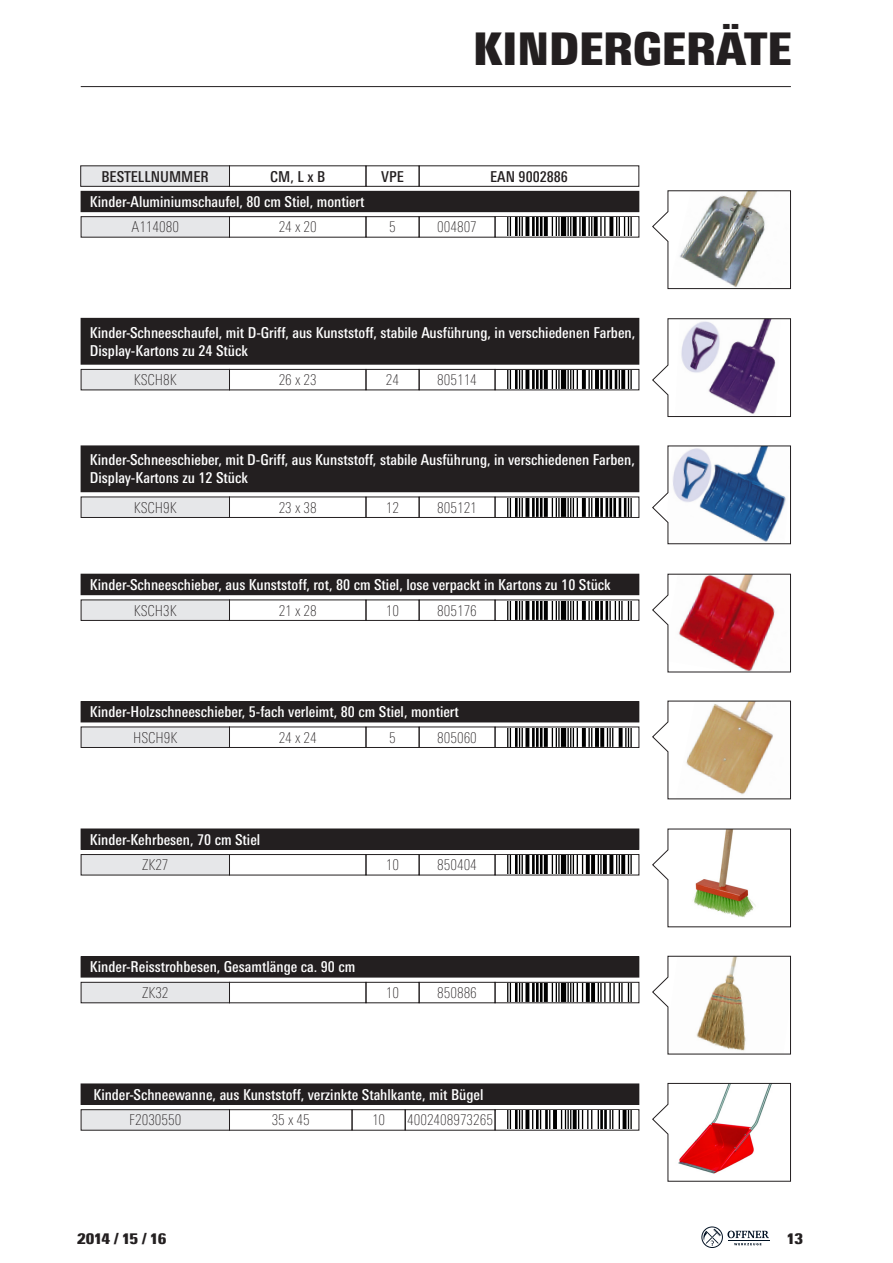
<style>
.page{position:relative;width:893px;height:1263px;background:#fff}
.page>*{position:absolute;margin:0;border:0;box-sizing:border-box;transform-origin:0 0}
.t1{font:900 condensed 45px "Linotype Univers";color:#231f20}
.t2{font:500 condensed 15px/18px "Linotype Univers";color:#fff}
.t3{font:100 condensed 15px "Linotype Univers";color:#231f20}
.t4{font:500 condensed 15px "Linotype Univers";color:#231f20}
.t5{font:900 condensed 15px "Linotype Univers";color:#231f20}
</style>
<div class="page">
<svg style="left:701px;top:1226px;width:68px;height:22px"></svg>
<hr style="left:81px;top:86px;width:710px;height:1px;background:#231f20">
<div style="left:81px;top:166px;width:148px;height:20px;background:#e6e7e9"></div>
<div style="left:80px;top:165px;width:150px;height:22px;border:1px solid #231f20"></div>
<div style="left:229px;top:165px;width:137px;height:22px;border:1px solid #231f20"></div>
<div style="left:366px;top:165px;width:53px;height:22px;border:1px solid #231f20"></div>
<div style="left:419px;top:165px;width:220px;height:22px;border:1px solid #231f20"></div>
<div style="left:81px;top:191px;width:558px;height:21px;background:#231f20"></div>
<div style="left:81px;top:702px;width:558px;height:20px;background:#231f20"></div>
<div style="left:81px;top:701px;width:558px;height:21px;border:1px solid #231f20"></div>
<div style="left:81px;top:318px;width:558px;height:46px;background:#231f20"></div>
<div style="left:81px;top:318px;width:558px;height:47px;border:1px solid #231f20"></div>
<div style="left:81px;top:829px;width:558px;height:20px;background:#231f20"></div>
<div style="left:81px;top:829px;width:558px;height:21px;border:1px solid #231f20"></div>
<div style="left:81px;top:446px;width:558px;height:46px;background:#231f20"></div>
<div style="left:81px;top:445px;width:558px;height:47px;border:1px solid #231f20"></div>
<div style="left:81px;top:957px;width:558px;height:20px;background:#231f20"></div>
<div style="left:81px;top:956px;width:558px;height:21px;border:1px solid #231f20"></div>
<div style="left:81px;top:574px;width:558px;height:21px;background:#231f20"></div>
<div style="left:81px;top:1084px;width:558px;height:20px;background:#231f20"></div>
<div style="left:81px;top:1083px;width:558px;height:22px;border:1px solid #231f20"></div>
<div style="left:81px;top:217px;width:148px;height:20px;background:#e6e7e9"></div>
<div style="left:81px;top:216px;width:149px;height:22px;border:1px solid #231f20"></div>
<div style="left:229px;top:216px;width:137px;height:22px;border:1px solid #231f20"></div>
<div style="left:366px;top:216px;width:53px;height:22px;border:1px solid #231f20"></div>
<div style="left:419px;top:216px;width:76px;height:22px;border:1px solid #231f20"></div>
<div style="left:81px;top:727px;width:148px;height:20px;background:#e6e7e9"></div>
<div style="left:81px;top:727px;width:149px;height:21px;border:1px solid #231f20"></div>
<div style="left:229px;top:727px;width:137px;height:21px;border:1px solid #231f20"></div>
<div style="left:366px;top:727px;width:53px;height:21px;border:1px solid #231f20"></div>
<div style="left:419px;top:727px;width:76px;height:21px;border:1px solid #231f20"></div>
<div style="left:81px;top:369px;width:148px;height:21px;background:#e6e7e9"></div>
<div style="left:81px;top:369px;width:149px;height:21px;border:1px solid #231f20"></div>
<div style="left:229px;top:369px;width:137px;height:21px;border:1px solid #231f20"></div>
<div style="left:366px;top:369px;width:53px;height:21px;border:1px solid #231f20"></div>
<div style="left:419px;top:369px;width:76px;height:21px;border:1px solid #231f20"></div>
<div style="left:81px;top:854px;width:148px;height:21px;background:#e6e7e9"></div>
<div style="left:81px;top:854px;width:149px;height:21px;border:1px solid #231f20"></div>
<div style="left:229px;top:854px;width:137px;height:21px;border:1px solid #231f20"></div>
<div style="left:366px;top:854px;width:53px;height:21px;border:1px solid #231f20"></div>
<div style="left:419px;top:854px;width:76px;height:21px;border:1px solid #231f20"></div>
<div style="left:81px;top:497px;width:148px;height:20px;background:#e6e7e9"></div>
<div style="left:81px;top:497px;width:149px;height:21px;border:1px solid #231f20"></div>
<div style="left:229px;top:497px;width:137px;height:21px;border:1px solid #231f20"></div>
<div style="left:366px;top:497px;width:53px;height:21px;border:1px solid #231f20"></div>
<div style="left:419px;top:497px;width:76px;height:21px;border:1px solid #231f20"></div>
<div style="left:81px;top:982px;width:148px;height:21px;background:#e6e7e9"></div>
<div style="left:81px;top:982px;width:149px;height:21px;border:1px solid #231f20"></div>
<div style="left:229px;top:982px;width:137px;height:21px;border:1px solid #231f20"></div>
<div style="left:366px;top:982px;width:53px;height:21px;border:1px solid #231f20"></div>
<div style="left:419px;top:982px;width:76px;height:21px;border:1px solid #231f20"></div>
<div style="left:81px;top:600px;width:148px;height:20px;background:#e6e7e9"></div>
<div style="left:81px;top:599px;width:149px;height:22px;border:1px solid #231f20"></div>
<div style="left:229px;top:599px;width:137px;height:22px;border:1px solid #231f20"></div>
<div style="left:366px;top:599px;width:53px;height:22px;border:1px solid #231f20"></div>
<div style="left:419px;top:599px;width:76px;height:22px;border:1px solid #231f20"></div>
<div style="left:81px;top:1110px;width:148px;height:20px;background:#e6e7e9"></div>
<div style="left:81px;top:1109px;width:149px;height:21px;border:1px solid #231f20"></div>
<div style="left:229px;top:1109px;width:123px;height:21px;border:1px solid #231f20"></div>
<div style="left:352px;top:1109px;width:54px;height:21px;border:1px solid #231f20"></div>
<div style="left:405px;top:1109px;width:90px;height:21px;border:1px solid #231f20"></div>
<div style="left:495px;top:216px;width:144px;height:22px;border:1px solid #231f20"></div>
<div style="left:495px;top:727px;width:144px;height:21px;border:1px solid #231f20"></div>
<div style="left:495px;top:369px;width:144px;height:21px;border:1px solid #231f20"></div>
<div style="left:495px;top:854px;width:144px;height:21px;border:1px solid #231f20"></div>
<div style="left:495px;top:497px;width:144px;height:21px;border:1px solid #231f20"></div>
<div style="left:495px;top:982px;width:144px;height:21px;border:1px solid #231f20"></div>
<div style="left:495px;top:599px;width:144px;height:22px;border:1px solid #231f20"></div>
<div style="left:495px;top:1109px;width:144px;height:21px;border:1px solid #231f20"></div>
<img style="left:496px;top:218px;width:136px;height:18px">
<img style="left:496px;top:728px;width:141px;height:18px">
<img style="left:496px;top:371px;width:141px;height:18px">
<img style="left:496px;top:856px;width:141px;height:18px">
<img style="left:496px;top:498px;width:141px;height:18px">
<img style="left:496px;top:983px;width:141px;height:18px">
<img style="left:496px;top:601px;width:136px;height:18px">
<img style="left:496px;top:1111px;width:141px;height:18px">
<svg style="left:652px;top:190px;width:139px;height:99px"></svg>
<svg style="left:652px;top:700px;width:139px;height:100px"></svg>
<svg style="left:652px;top:318px;width:139px;height:99px"></svg>
<svg style="left:652px;top:828px;width:139px;height:99px"></svg>
<svg style="left:652px;top:445px;width:139px;height:99px"></svg>
<svg style="left:652px;top:955px;width:139px;height:100px"></svg>
<svg style="left:652px;top:573px;width:139px;height:100px"></svg>
<svg style="left:652px;top:1083px;width:139px;height:99px"></svg>
<p class="t1" style="left:473px;top:20px;width:320px">KINDERGERÄTE</p>
<p class="t4" style="left:101px;top:167px;width:109px">BESTELLNUMMER</p>
<p class="t4" style="left:270px;top:167px;width:56px">CM, L x B</p>
<p class="t4" style="left:381px;top:167px;width:24px">VPE</p>
<p class="t4" style="left:490px;top:167px;width:79px">EAN 9002886</p>
<p class="t2" style="left:90px;top:192px;width:276px">Kinder-Aluminiumschaufel, 80 cm Stiel, montiert</p>
<p class="t3" style="left:132px;top:219px;width:49px">A114080</p>
<p class="t3" style="left:279px;top:219px;width:40px">24 x 20</p>
<p class="t3" style="left:389px;top:219px;width:8px">5</p>
<p class="t3" style="left:437px;top:219px;width:41px">004807</p>
<p class="t2" style="left:90px;top:323px;width:547px">Kinder-Schneeschaufel, mit D-Griff, aus Kunststoff, stabile Ausführung, in verschiedenen Farben,<br>Display-Kartons zu 24 Stück</p>
<p class="t3" style="left:134px;top:371px;width:45px">KSCH8K</p>
<p class="t3" style="left:279px;top:371px;width:40px">26 x 23</p>
<p class="t3" style="left:386px;top:371px;width:15px">24</p>
<p class="t3" style="left:437px;top:371px;width:41px">805114</p>
<p class="t2" style="left:90px;top:451px;width:546px">Kinder-Schneeschieber, mit D-Griff, aus Kunststoff, stabile Ausführung, in verschiedenen Farben,<br>Display-Kartons zu 12 Stück</p>
<p class="t3" style="left:134px;top:499px;width:45px">KSCH9K</p>
<p class="t3" style="left:279px;top:499px;width:40px">23 x 38</p>
<p class="t3" style="left:386px;top:499px;width:15px">12</p>
<p class="t3" style="left:437px;top:499px;width:41px">805121</p>
<p class="t2" style="left:90px;top:575px;width:522px">Kinder-Schneeschieber, aus Kunststoff, rot, 80 cm Stiel, lose verpackt in Kartons zu 10 Stück</p>
<p class="t3" style="left:134px;top:602px;width:45px">KSCH3K</p>
<p class="t3" style="left:279px;top:602px;width:40px">21 x 28</p>
<p class="t3" style="left:386px;top:602px;width:15px">10</p>
<p class="t3" style="left:437px;top:602px;width:41px">805176</p>
<p class="t2" style="left:90px;top:703px;width:370px">Kinder-Holzschneeschieber, 5-fach verleimt, 80 cm Stiel, montiert</p>
<p class="t3" style="left:133px;top:729px;width:46px">HSCH9K</p>
<p class="t3" style="left:279px;top:729px;width:40px">24 x 24</p>
<p class="t3" style="left:389px;top:729px;width:8px">5</p>
<p class="t3" style="left:437px;top:729px;width:41px">805060</p>
<p class="t2" style="left:90px;top:830px;width:172px">Kinder-Kehrbesen, 70 cm Stiel</p>
<p class="t3" style="left:142px;top:856px;width:28px">ZK27</p>
<p class="t3" style="left:386px;top:856px;width:15px">10</p>
<p class="t3" style="left:437px;top:856px;width:41px">850404</p>
<p class="t2" style="left:90px;top:958px;width:267px">Kinder-Reisstrohbesen, Gesamtlänge ca. 90 cm</p>
<p class="t3" style="left:142px;top:984px;width:28px">ZK32</p>
<p class="t3" style="left:386px;top:984px;width:15px">10</p>
<p class="t3" style="left:437px;top:984px;width:41px">850886</p>
<p class="t2" style="left:93px;top:1085px;width:391px">Kinder-Schneewanne, aus Kunststoff, verzinkte Stahlkante, mit Bügel</p>
<p class="t3" style="left:129px;top:1111px;width:54px">F2030550</p>
<p class="t3" style="left:272px;top:1111px;width:40px">35 x 45</p>
<p class="t3" style="left:372px;top:1111px;width:15px">10</p>
<p class="t3" style="left:407px;top:1111px;width:87px">4002408973265</p>
<p class="t5" style="left:77px;top:1230px;width:91px">2014 / 15 / 16</p>
<p class="t5" style="left:787px;top:1230px;width:17px">13</p>
</div>
